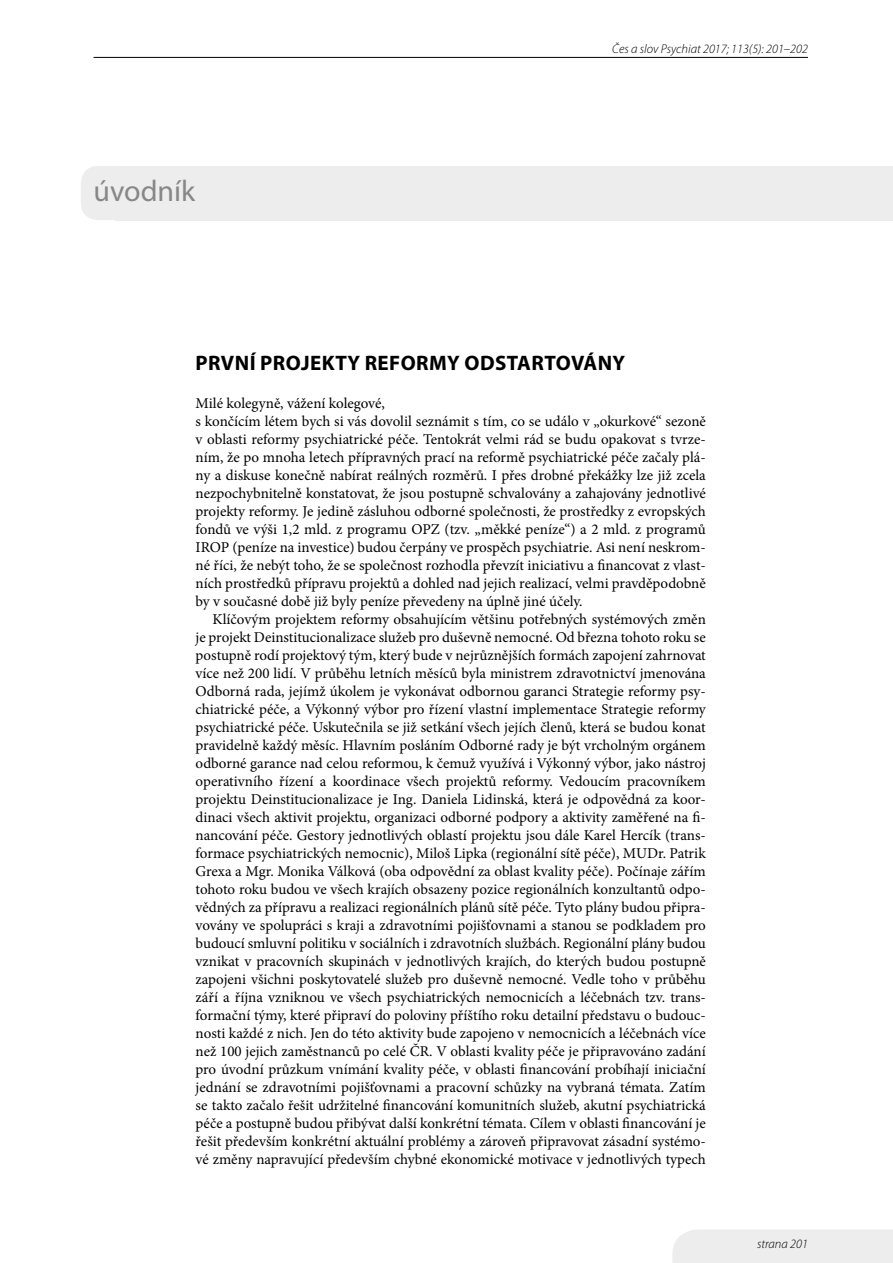
<style>
.page{position:relative;width:893px;height:1263px;background:#fff}
.page>*{position:absolute;margin:0;border:0;box-sizing:border-box;transform-origin:0 0}
.t1{font:30px "Myriad Pro";color:#878787}
.t2{font:700 21px "Myriad Pro";letter-spacing:.02em;color:#000}
.t3{font:15px/18px "Minion Pro";color:#000}
.t4{font:italic 300 12.75px "Myriad Pro";color:#000}
</style>
<div class="page">
<div style="left:672px;top:1230px;width:221px;height:33px;background:#ededed"></div>
<hr style="left:94px;top:57px;width:714px;height:1px;background:#000">
<div style="left:81px;top:166px;width:236px;height:54px;background:#ededed;border-radius:17px"></div>
<div style="left:115px;top:166px;width:778px;height:54px;background:#ededed"></div>
<h1 class="t1" style="left:94px;top:172px;width:103px">úvodník</h1>
<p class="t4" style="left:612px;top:42px;width:197px">Čes a slov Psychiat 2017; 113(5): 201–202</p>
<h2 class="t2" style="left:196px;top:349px;width:431px">PRVNÍ PROJEKTY REFORMY ODSTARTOVÁNY</h2>
<p class="t3" style="left:196px;top:394px;width:512px">Milé kolegyně, vážení kolegové,<br>s končícím létem bych si vás dovolil seznámit s tím, co se událo v „okurkové“ sezoně v oblasti reformy psychiatrické péče. Tentokrát velmi rád se budu opakovat s tvrze&shy;ním, že po mnoha letech přípravných prací na reformě psychiatrické péče začaly plá&shy;ny a diskuse konečně nabírat reálných rozměrů. I přes drobné překážky lze již zcela nezpochybnitelně konstatovat, že jsou postupně schvalovány a zahajovány jednotlivé projekty reformy. Je jedině zásluhou odborné společnosti, že prostředky z evropských fondů ve výši 1,2 mld. z programu OPZ (tzv. „měkké peníze“) a 2 mld. z programů IROP (peníze na investice) budou čerpány ve prospěch psychiatrie. Asi není neskrom&shy;né říci, že nebýt toho, že se společnost rozhodla převzít iniciativu a financovat z vlast&shy;ních prostředků přípravu projektů a dohled nad jejich realizací, velmi pravděpodobně by v současné době již byly peníze převedeny na úplně jiné účely.</p>
<p class="t3" style="left:196px;top:610px;width:512px;text-align:justify;text-indent:17px">Klíčovým projektem reformy obsahujícím většinu potřebných systémových změn je projekt Deinstitucionalizace služeb pro duševně nemocné. Od března tohoto roku se postupně rodí projektový tým, který bude v nejrůznějších formách zapojení zahrnovat více než 200 lidí. V průběhu letních měsíců byla ministrem zdravotnictví jmenována Odborná rada, jejímž úkolem je vykonávat odbornou garanci Strategie reformy psy&shy;chiatrické péče, a Výkonný výbor pro řízení vlastní implementace Strategie reformy psychiatrické péče. Uskutečnila se již setkání všech jejích členů, která se budou konat pravidelně každý měsíc. Hlavním posláním Odborné rady je být vrcholným orgánem odborné garance nad celou reformou, k čemuž využívá i Výkonný výbor, jako nástroj operativního řízení a koordinace všech projektů reformy. Vedoucím pracovníkem projektu Deinstitucionalizace je Ing. Daniela Lidinská, která je odpovědná za koor&shy;dinaci všech aktivit projektu, organizaci odborné podpory a aktivity zaměřené na fi&shy;nancování péče. Gestory jednotlivých oblastí projektu jsou dále Karel Hercík (trans&shy;formace psychiatrických nemocnic), Miloš Lipka (regionální sítě péče), MUDr. Patrik Grexa a Mgr. Monika Válková (oba odpovědní za oblast kvality péče). Počínaje zářím tohoto roku budou ve všech krajích obsazeny pozice regionálních konzultantů odpo&shy;vědných za přípravu a realizaci regionálních plánů sítě péče. Tyto plány budou připra&shy;vovány ve spolupráci s kraji a zdravotními pojišťovnami a stanou se podkladem pro budoucí smluvní politiku v sociálních i zdravotních službách. Regionální plány budou vznikat v pracovních skupinách v jednotlivých krajích, do kterých budou postupně zapojeni všichni poskytovatelé služeb pro duševně nemocné. Vedle toho v průběhu září a října vzniknou ve všech psychiatrických nemocnicích a léčebnách tzv. trans&shy;formační týmy, které připraví do poloviny příštího roku detailní představu o budouc&shy;nosti každé z nich. Jen do této aktivity bude zapojeno v nemocnicích a léčebnách více než 100 jejich zaměstnanců po celé ČR. V oblasti kvality péče je připravováno zadání pro úvodní průzkum vnímání kvality péče, v oblasti financování probíhají iniciační jednání se zdravotními pojišťovnami a pracovní schůzky na vybraná témata. Zatím se takto začalo řešit udržitelné financování komunitních služeb, akutní psychiatrická péče a postupně budou přibývat další konkrétní témata. Cílem v oblasti financování je řešit především konkrétní aktuální problémy a zároveň připravovat zásadní systémo&shy;vé změny napravující především chybné ekonomické motivace v jednotlivých typech</p>
<p class="t4" style="left:757px;top:1237px;width:52px">strana 201</p>
</div>
